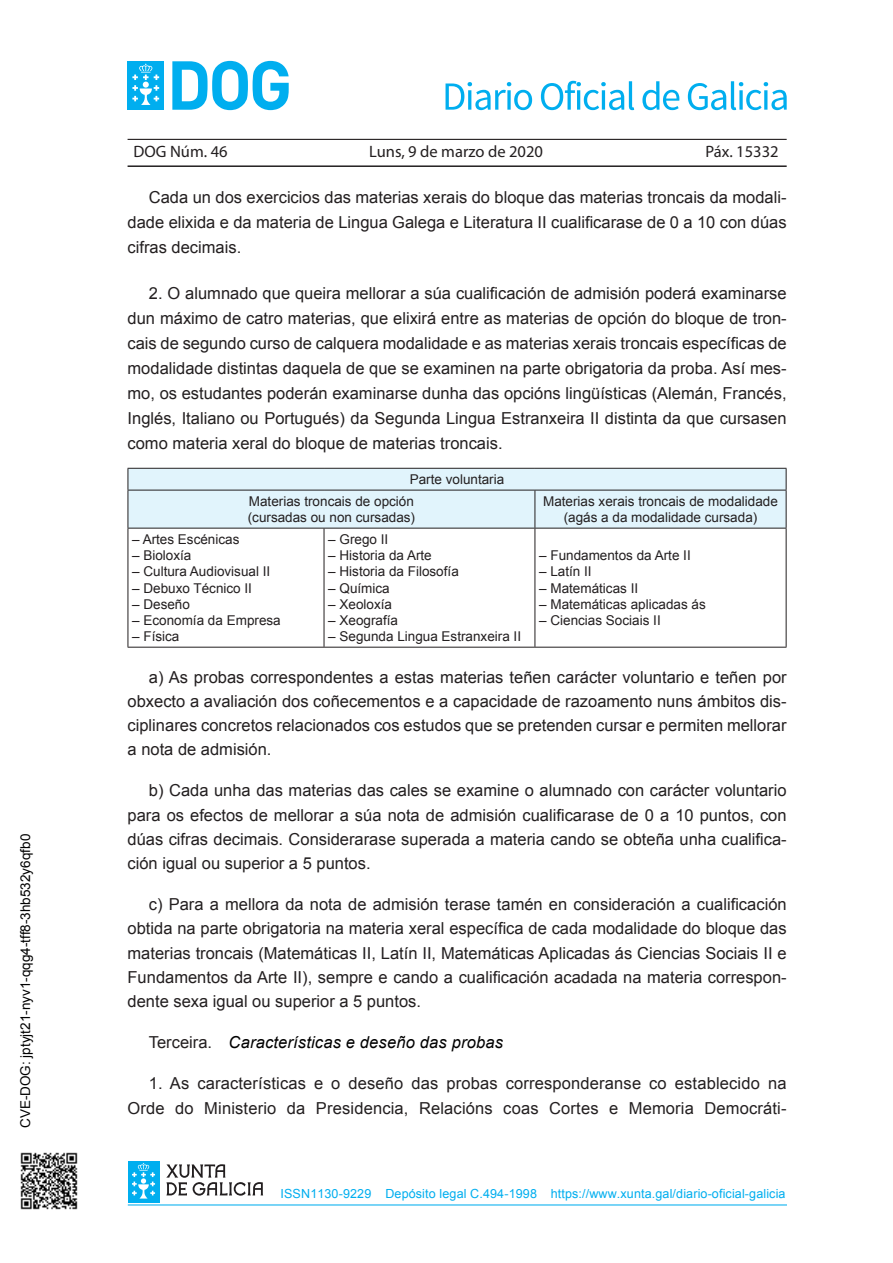
<style>
.page{position:relative;width:893px;height:1263px;background:#fff}
.page>*{position:absolute;margin:0;border:0;box-sizing:border-box;transform-origin:0 0}
.DOG_BASE_SANGRIA{font:16.5px/24.2px "Arial";color:#231f20;text-align:justify}
.DOG_BASE_SANGRIA-2{font:italic 16.5px "Arial";letter-spacing:.01em;color:#000001}
.t1{font:16.5px "Myriad Pro";color:#231f20}
.t2{font:13.5px "Arial";color:#231f20}
.t3{font:13.5px "Arial";color:#000}
.t4{font:12.6px "Arial";letter-spacing:.01em;color:#00aeef}
.s1{font-style:normal;color:#231f20}
</style>
<div class="page">
<hr style="left:128px;top:139px;width:659px;height:1px;background:#231f20">
<hr style="left:128px;top:165px;width:659px;height:2px;background:#231f20">
<div style="left:128px;top:61px;width:36px;height:49px;background:#00aeef"></div>
<svg style="left:132px;top:64px;width:27px;height:41px"></svg>
<svg style="left:172px;top:61px;width:117px;height:49px"></svg>
<hr style="left:128px;top:1204px;width:659px;height:1px;background:#00aeef">
<div style="left:128px;top:1161px;width:31px;height:42px;background:#00aeef"></div>
<svg style="left:132px;top:1163px;width:23px;height:35px"></svg>
<svg style="left:166px;top:1164px;width:97px;height:32px"></svg>
<svg style="left:446px;top:82px;width:86px;height:28px"></svg>
<svg style="left:541px;top:81px;width:93px;height:29px"></svg>
<svg style="left:642px;top:81px;width:37px;height:29px"></svg>
<svg style="left:688px;top:81px;width:99px;height:29px"></svg>
<div style="left:128px;top:468px;width:659px;height:60px;background:#e1f4fc"></div>
<hr style="left:128px;top:490px;width:196px;height:1px;background:#231f20">
<hr style="left:128px;top:490px;width:1px;height:38px;background:#231f20">
<hr style="left:324px;top:490px;width:211px;height:1px;background:#231f20">
<hr style="left:535px;top:490px;width:251px;height:1px;background:#231f20">
<hr style="left:535px;top:490px;width:1px;height:38px;background:#231f20">
<hr style="left:786px;top:490px;width:1px;height:38px;background:#231f20">
<hr style="left:128px;top:528px;width:196px;height:1px;background:#231f20">
<hr style="left:128px;top:528px;width:1px;height:119px;background:#231f20">
<hr style="left:324px;top:528px;width:211px;height:1px;background:#231f20">
<hr style="left:324px;top:528px;width:1px;height:119px;background:#231f20">
<hr style="left:535px;top:528px;width:251px;height:1px;background:#231f20">
<hr style="left:535px;top:528px;width:1px;height:119px;background:#231f20">
<hr style="left:786px;top:528px;width:1px;height:119px;background:#231f20">
<hr style="left:128px;top:647px;width:196px;height:1px;background:#231f20">
<hr style="left:324px;top:647px;width:211px;height:1px;background:#231f20">
<hr style="left:535px;top:647px;width:251px;height:1px;background:#231f20">
<img style="left:20px;top:1152px;width:58px;height:58px">
<p class="t3" style="left:20px;top:1128px;width:295px;rotate:-90deg">CVE-DOG: jptyjt21-nyv1-qqg4-tff8-3hb532y6qfb0</p>
<p class="t1" style="left:134px;top:141px;width:96px">DOG Núm. 46</p>
<p class="t1" style="left:369px;top:141px;width:175px">Luns, 9 de marzo de 2020</p>
<p class="t1" style="left:705px;top:141px;width:75px">Páx. 15332</p>
<p class="DOG_BASE_SANGRIA" style="left:128px;top:185px;width:661px;line-height:24.9px;text-indent:21px">Cada un dos exercicios das materias xerais do bloque das materias troncais da modali&shy;dade elixida e da materia de Lingua Galega e Literatura II cualificarase de 0 a 10 con dúas cifras decimais.</p>
<p class="DOG_BASE_SANGRIA" style="left:128px;top:281px;width:661px;line-height:24.9px;text-indent:21px">2. O alumnado que queira mellorar a súa cualificación de admisión poderá examinarse dun máximo de catro materias, que elixirá entre as materias de opción do bloque de tron&shy;cais de segundo curso de calquera modalidade e as materias xerais troncais específicas de modalidade distintas daquela de que se examinen na parte obrigatoria da proba. Así mes&shy;mo, os estudantes poderán examinarse dunha das opcións lingüísticas (Alemán, Francés, Inglés, Italiano ou Portugués) da Segunda Lingua Estranxeira II distinta da que cursasen como materia xeral do bloque de materias troncais.</p>
<p class="t2" style="left:410px;top:470px;width:96px">Parte voluntaria</p>
<p class="t2" style="left:249px;top:492px;width:167px">Materias troncais de opción</p>
<p class="t2" style="left:248px;top:508px;width:169px">(cursadas ou non cursadas)</p>
<p class="t2" style="left:543px;top:492px;width:236px">Materias xerais troncais de modalidade</p>
<p class="t2" style="left:564px;top:508px;width:195px">(agás a da modalidade cursada)</p>
<p class="t2" style="left:132px;top:530px;width:109px">– Artes Escénicas</p>
<p class="t2" style="left:132px;top:547px;width:61px">– Bioloxía</p>
<p class="t2" style="left:132px;top:563px;width:140px">– Cultura Audiovisual II</p>
<p class="t2" style="left:132px;top:579px;width:121px">– Debuxo Técnico II</p>
<p class="t2" style="left:132px;top:595px;width:59px">– Deseño</p>
<p class="t2" style="left:132px;top:611px;width:150px">– Economía da Empresa</p>
<p class="t2" style="left:132px;top:628px;width:49px">– Física</p>
<p class="t2" style="left:328px;top:530px;width:62px">– Grego II</p>
<p class="t2" style="left:328px;top:547px;width:105px">– Historia da Arte</p>
<p class="t2" style="left:328px;top:563px;width:132px">– Historia da Filosofía</p>
<p class="t2" style="left:328px;top:579px;width:63px">– Química</p>
<p class="t2" style="left:328px;top:595px;width:65px">– Xeoloxía</p>
<p class="t2" style="left:328px;top:611px;width:71px">– Xeografía</p>
<p class="t2" style="left:328px;top:628px;width:194px">– Segunda Lingua Estranxeira II</p>
<p class="t2" style="left:539px;top:547px;width:153px">– Fundamentos da Arte II</p>
<p class="t2" style="left:539px;top:563px;width:54px">– Latín II</p>
<p class="t2" style="left:539px;top:579px;width:101px">– Matemáticas II</p>
<p class="t2" style="left:539px;top:595px;width:168px">– Matemáticas aplicadas ás</p>
<p class="t2" style="left:539px;top:611px;width:123px">– Ciencias Sociais II</p>
<p class="DOG_BASE_SANGRIA" style="left:128px;top:665px;width:661px;text-indent:21px">a) As probas correspondentes a estas materias teñen carácter voluntario e teñen por obxecto a avaliación dos coñecementos e a capacidade de razoamento nuns ámbitos dis&shy;ciplinares concretos relacionados cos estudos que se pretenden cursar e permiten mellorar a nota de admisión.</p>
<p class="DOG_BASE_SANGRIA" style="left:128px;top:779px;width:661px;text-indent:21px">b) Cada unha das materias das cales se examine o alumnado con carácter voluntario para os efectos de mellorar a súa nota de admisión cualificarase de 0 a 10 puntos, con dúas cifras decimais. Considerarase superada a materia cando se obteña unha cualifica&shy;ción igual ou superior a 5 puntos.</p>
<p class="DOG_BASE_SANGRIA" style="left:128px;top:892px;width:661px;text-indent:21px">c) Para a mellora da nota de admisión terase tamén en consideración a cualificación obtida na parte obrigatoria na materia xeral específica de cada modalidade do bloque das materias troncais (Matemáticas II, Latín II, Matemáticas Aplicadas ás Ciencias Sociais II e Fundamentos da Arte II), sempre e cando a cualificación acadada na materia correspon&shy;dente sexa igual ou superior a 5 puntos.</p>
<p class="DOG_BASE_SANGRIA-2" style="left:149px;top:1031px;width:356px"><span class="s1">Terceira.</span> Características e deseño das probas</p>
<p class="DOG_BASE_SANGRIA" style="left:128px;top:1071px;width:661px;line-height:24.9px;text-align:right">1. As características e o deseño das probas corresponderanse co establecido na<br>Orde do Ministerio da Presidencia, Relacións coas Cortes e Memoria Democráti-</p>
<p class="t4" style="left:281px;top:1185px;width:506px">ISSN1130-9229 Depósito legal C.494-1998 https://www.xunta.gal/diario-oficial-galicia</p>
</div>
